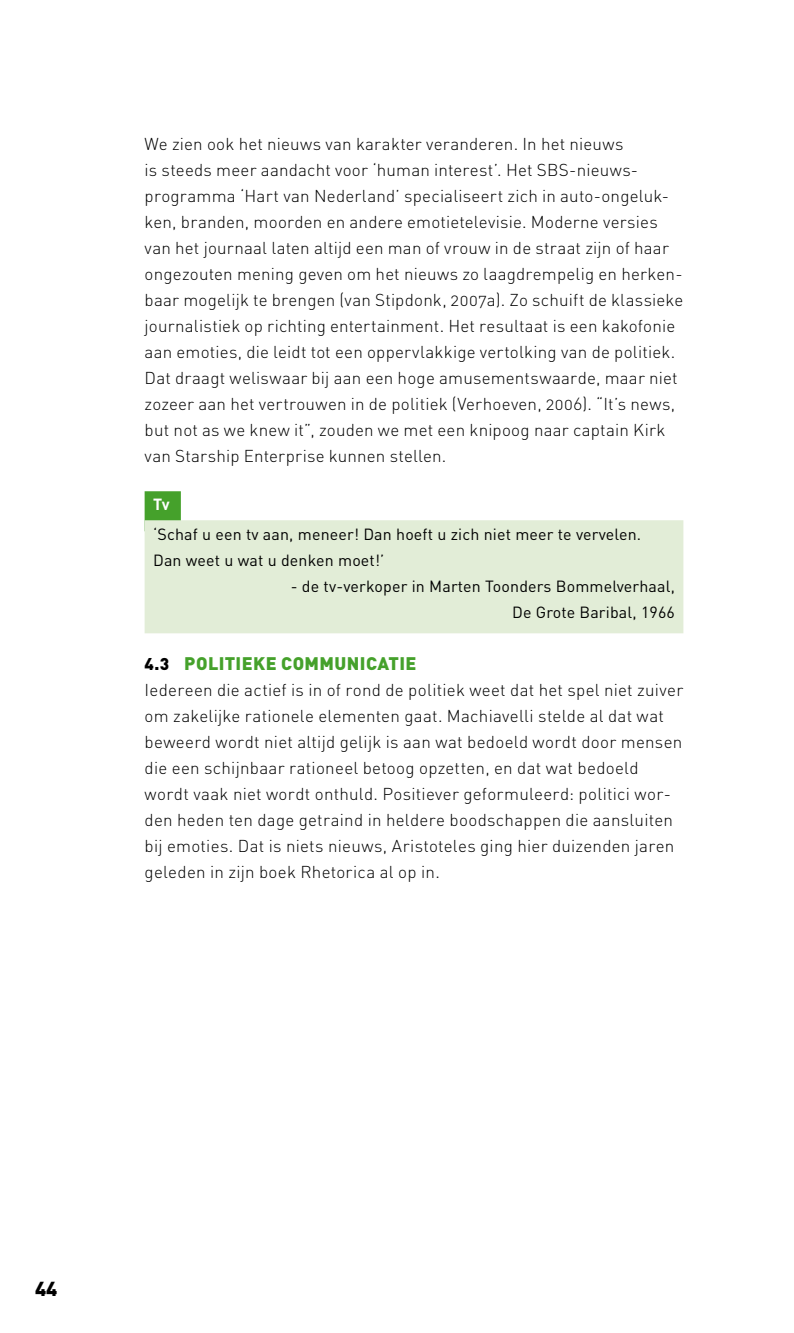
<style>
.page{position:relative;width:794px;height:1333px;background:#fff}
.page>*{position:absolute;margin:0;border:0;box-sizing:border-box;transform-origin:0 0}
.t1{font:900 20px "DIN";color:#000}
.t2{font:900 18px "DIN";letter-spacing:.02em;color:#45a12b}
.t3{font:17px/26px "DIN Light Alternate";letter-spacing:.015em;color:#000}
.t4{font:16px/26px "DIN";letter-spacing:.01em;color:#000}
.t5{font:700 16px "DIN";color:#fff}
.s1{font-size:16.8px;color:#000}
</style>
<div class="page">
<div style="left:145px;top:491px;width:36px;height:40px;background:#45a12b"></div>
<div style="left:145px;top:520px;width:538px;height:113px;background:#e2edd7"></div>
<p class="t3" style="left:145px;top:131px;width:540px">We zien ook het nieuws van karakter veranderen. In het nieuws<br>is steeds meer aandacht voor ‘human interest’. Het SBS-nieuws&shy;programma ‘Hart van Nederland’ specialiseert zich in auto-ongeluk&shy;ken, branden, moorden en andere emotietelevisie. Moderne versies van het journaal laten altijd een man of vrouw in de straat zijn of haar ongezouten mening geven om het nieuws zo laagdrempelig en herken&shy;baar mogelijk te brengen (van Stipdonk, 2007a). Zo schuift de klassieke journalistiek op richting entertainment. Het resultaat is een kakofonie aan emoties, die leidt tot een oppervlakkige vertolking van de politiek.<br>Dat draagt weliswaar bij aan een hoge amusementswaarde, maar niet zozeer aan het vertrouwen in de politiek (Verhoeven, 2006). “It’s news, but not as we knew it”, zouden we met een knipoog naar captain Kirk van Starship Enterprise kunnen stellen.</p>
<p class="t5" style="left:153px;top:494px;width:18px">Tv</p>
<p class="t4" style="left:153px;top:521px;width:489px">‘Schaf u een tv aan, meneer! Dan hoeft u zich niet meer te vervelen.<br>Dan weet u wat u denken moet!’</p>
<p class="t4" style="left:291px;top:573px;width:385px;text-align:right">- de tv-verkoper in Marten Toonders Bommelverhaal,<br>De Grote Baribal, 1966</p>
<p class="t2" style="left:145px;top:651px;width:273px"><span class="s1">4.3</span> POLITIEKE COMMUNICATIE</p>
<p class="t3" style="left:145px;top:677px;width:540px">Iedereen die actief is in of rond de politiek weet dat het spel niet zuiver om zakelijke rationele elementen gaat. Machiavelli stelde al dat wat beweerd wordt niet altijd gelijk is aan wat bedoeld wordt door mensen die een schijnbaar rationeel betoog opzetten, en dat wat bedoeld wordt vaak niet wordt onthuld. Positiever geformuleerd: politici wor&shy;den heden ten dage getraind in heldere boodschappen die aansluiten bij emoties. Dat is niets nieuws, Aristoteles ging hier duizenden jaren geleden in zijn boek Rhetorica al op in.</p>
<p class="t1" style="left:35px;top:1275px;width:24px">44</p>
</div>
